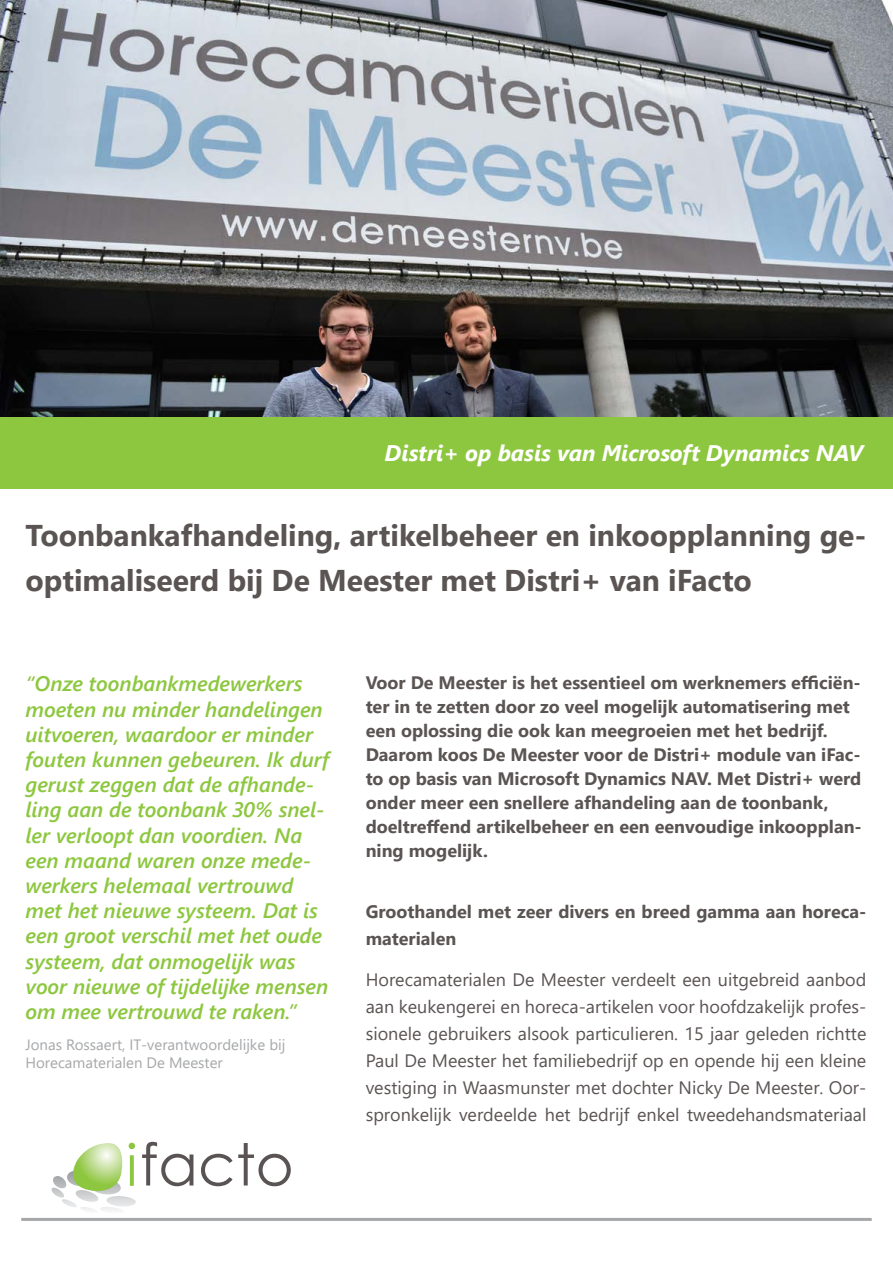
<style>
.page{position:relative;width:893px;height:1263px;background:#fff}
.page>*{position:absolute;margin:0;border:0;box-sizing:border-box;transform-origin:0 0}
.t1{font:700 30px/45px "Segoe UI";color:#5a5453}
.t2{font:italic 700 22.5px "Segoe UI";color:#fffffe}
.t3{font:italic 600 21px/25.2px "Segoe UI";color:#8dc73f}
.t4{font:700 18px/24px "Segoe UI";color:#5a5453}
.t5{font:18px/27px "Segoe UI";color:#5a5453;text-align:justify}
.t6{font:15px/18px "Segoe UI";color:#a5a7a9}
</style>
<div class="page">
<hr style="left:21px;top:1218px;width:851px;height:3px;background:#a5a7a9">
<svg style="left:142px;top:1142px;width:51px;height:44px"></svg>
<svg style="left:201px;top:1143px;width:90px;height:43px"></svg>
<svg style="left:52px;top:1143px;width:84px;height:64px"></svg>
<img style="left:0;top:0;width:893px;height:417px">
<div style="left:0;top:417px;width:893px;height:72px;background:#8dc73f"></div>
<p class="t2" style="left:385px;top:435px;width:480px">Distri+ op basis van Microsoft Dynamics NAV</p>
<h1 class="t1" style="left:26px;top:512px;width:843px">Toonbankafhandeling, artikelbeheer en inkoopplanning ge&shy;optimaliseerd bij De Meester met Distri+ van iFacto</h1>
<p class="t3" style="left:26px;top:669px;width:305px">“Onze toonbankmedewerkers moeten nu minder handelingen uitvoeren, waardoor er minder fouten kunnen gebeuren. Ik durf gerust zeggen dat de afhande&shy;ling aan de toonbank 30% snel&shy;ler verloopt dan voordien. Na een maand waren onze mede&shy;werkers helemaal vertrouwd met het nieuwe systeem. Dat is een groot verschil met het oude systeem, dat onmogelijk was voor nieuwe of tijdelijke mensen om mee vertrouwd te raken.”</p>
<p class="t6" style="left:26px;top:1035px;width:261px">Jonas Rossaert, IT-verantwoordelijke bij<br>Horecamaterialen De Meester</p>
<p class="t4" style="left:366px;top:671px;width:498px">Voor De Meester is het essentieel om werknemers efficiën&shy;ter in te zetten door zo veel mogelijk automatisering met een oplossing die ook kan meegroeien met het bedrijf.<br>Daarom koos De Meester voor de Distri+ module van iFac&shy;to op basis van Microsoft Dynamics NAV. Met Distri+ werd onder meer een snellere afhandeling aan de toonbank, doeltreffend artikelbeheer en een eenvoudige inkoopplan&shy;ning mogelijk.</p>
<p class="t4" style="left:366px;top:898px;width:502px;line-height:27px">Groothandel met zeer divers en breed gamma aan horeca&shy;materialen</p>
<p class="t5" style="left:366px;top:965px;width:502px">Horecamaterialen De Meester verdeelt een uitgebreid aanbod aan keukengerei en horeca-artikelen voor hoofdzakelijk profes&shy;sionele gebruikers alsook particulieren. 15 jaar geleden richtte Paul De Meester het familiebedrijf op en opende hij een kleine vestiging in Waasmunster met dochter Nicky De Meester. Oor&shy;spronkelijk verdeelde het bedrijf enkel tweedehandsmateriaal</p>
</div>
